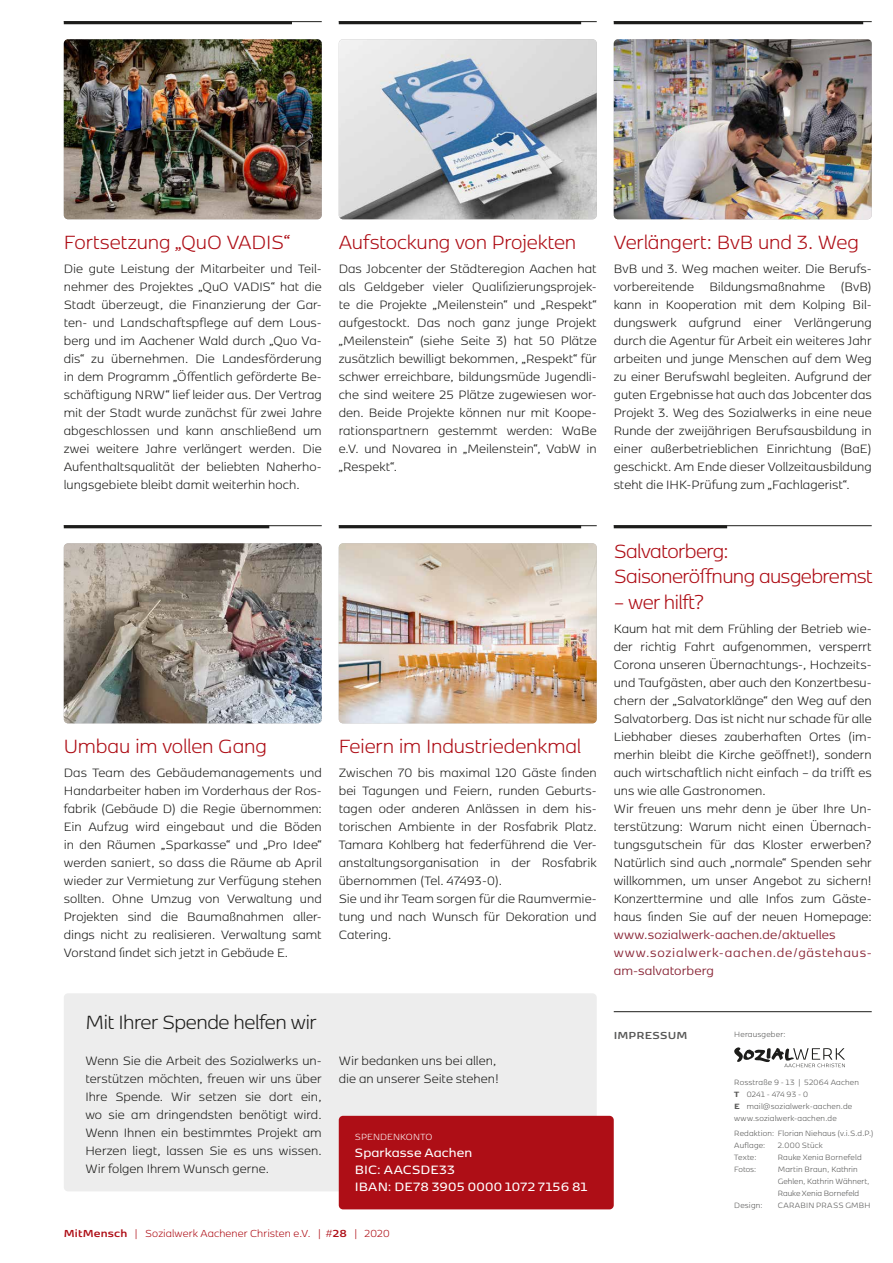
<style>
.page{position:relative;width:893px;height:1263px;background:#fff}
.page>*{position:absolute;margin:0;border:0;box-sizing:border-box;transform-origin:0 0}
.t1{font:300 22.5px "Kobenhavn Sans";letter-spacing:-.01em;color:#ae0e16}
.t2{font:300 22.5px/25.5px "Kobenhavn Sans";letter-spacing:-.03em;color:#ae0e16}
.t3{font:300 22.5px "Kobenhavn Sans";letter-spacing:-.025em;color:#1d1d1b}
.t4{font:300 14.25px/18px "Kobenhavn Sans";letter-spacing:.005em;color:#1d1d1b;text-align:justify}
.t5{font:14.25px/18px "Kobenhavn Sans";letter-spacing:.005em;color:#8b2939}
.t6{font:600 14.25px/17.1px "Kobenhavn Sans";letter-spacing:.01em;color:#fff}
.t7{font:300 12px "Kobenhavn Sans";letter-spacing:.01em;color:#ae0e16}
.t8{font:700 12px "Kobenhavn Sans";letter-spacing:.01em;color:#575756}
.t9{font:300 10.5px "Kobenhavn Sans";letter-spacing:.01em;color:#fff}
.t10{font:300 9px/12px "Kobenhavn Sans";letter-spacing:.015em;color:#575756}
.s1{font-weight:700}
.s2{font-weight:800}
</style>
<div class="page">
<div style="left:64px;top:993px;width:533px;height:198px;background:#ededed;border-radius:4px"></div>
<hr style="left:64px;top:525px;width:258px;height:1px;background:#1d1d1b">
<hr style="left:614px;top:525px;width:258px;height:1px;background:#1d1d1b">
<hr style="left:339px;top:525px;width:258px;height:1px;background:#1d1d1b">
<hr style="left:64px;top:525px;width:205px;height:3px;background:#1d1d1b">
<hr style="left:614px;top:525px;width:113px;height:3px;background:#1d1d1b">
<hr style="left:339px;top:525px;width:242px;height:3px;background:#1d1d1b">
<hr style="left:64px;top:21px;width:228px;height:3px;background:#1d1d1b">
<hr style="left:339px;top:21px;width:242px;height:3px;background:#1d1d1b">
<hr style="left:614px;top:21px;width:249px;height:3px;background:#1d1d1b">
<svg style="left:734px;top:1047px;width:111px;height:20px"></svg>
<hr style="left:64px;top:21px;width:258px;height:1px;background:#1d1d1b">
<hr style="left:339px;top:21px;width:258px;height:1px;background:#1d1d1b">
<img style="left:64px;top:39px;width:258px;height:180px">
<img style="left:614px;top:39px;width:258px;height:180px">
<img style="left:64px;top:543px;width:258px;height:180px">
<img style="left:339px;top:543px;width:258px;height:180px">
<img style="left:339px;top:39px;width:258px;height:180px">
<hr style="left:614px;top:21px;width:258px;height:1px;background:#1d1d1b">
<div style="left:339px;top:1116px;width:275px;height:93px;background:#ae0e16;border-radius:4px"></div>
<hr style="left:614px;top:1011px;width:258px;height:1px;background:#1d1d1b">
<h1 class="t1" style="left:339px;top:227px;width:239px">Aufstockung von Projekten</h1>
<h1 class="t1" style="left:64px;top:227px;width:228px">Fortsetzung „QuO VADIS“</h1>
<h1 class="t1" style="left:614px;top:227px;width:247px">Verlängert: BvB und 3. Weg</h1>
<p class="t4" style="left:64px;top:259px;width:259px">Die gute Leistung der Mitarbeiter und Teil&shy;nehmer des Projektes „QuO VADIS“ hat die Stadt überzeugt, die Finanzierung der Gar&shy;ten- und Landschaftspflege auf dem Lous&shy;berg und im Aachener Wald durch „Quo Va&shy;dis“ zu übernehmen. Die Landesförderung in dem Programm „Öffentlich geförderte Be&shy;schäftigung NRW“ lief leider aus. Der Vertrag mit der Stadt wurde zunächst für zwei Jahre abgeschlossen und kann anschließend um zwei weitere Jahre verlängert werden. Die Aufenthaltsqualität der beliebten Naherho&shy;lungsgebiete bleibt damit weiterhin hoch.</p>
<p class="t4" style="left:339px;top:259px;width:259px">Das Jobcenter der Städteregion Aachen hat als Geldgeber vieler Qualifizierungsprojek&shy;te die Projekte „Meilenstein“ und „Respekt“ aufgestockt. Das noch ganz junge Projekt „Meilenstein“ (siehe Seite 3) hat 50 Plätze zusätzlich bewilligt bekommen, „Respekt“ für schwer erreichbare, bildungsmüde Jugendli&shy;che sind weitere 25 Plätze zugewiesen wor&shy;den. Beide Projekte können nur mit Koope&shy;rationspartnern gestemmt werden: WaBe e.V. und Novarea in „Meilenstein“, VabW in „Respekt“.</p>
<p class="t4" style="left:614px;top:259px;width:259px">BvB und 3. Weg machen weiter. Die Berufs&shy;vorbereitende Bildungsmaßnahme (BvB) kann in Kooperation mit dem Kolping Bil&shy;dungswerk aufgrund einer Verlängerung durch die Agentur für Arbeit ein weiteres Jahr arbeiten und junge Menschen auf dem Weg zu einer Berufswahl begleiten. Aufgrund der guten Ergebnisse hat auch das Jobcenter das Projekt 3. Weg des Sozialwerks in eine neue Runde der zweijährigen Berufsausbildung in einer außerbetrieblichen Einrichtung (BaE) geschickt. Am Ende dieser Vollzeitausbildung steht die IHK-Prüfung zum „Fachlagerist“.</p>
<h1 class="t1" style="left:64px;top:731px;width:205px">Umbau im vollen Gang</h1>
<p class="t4" style="left:64px;top:763px;width:259px">Das Team des Gebäudemanagements und Handarbeiter haben im Vorderhaus der Ros&shy;fabrik (Gebäude D) die Regie übernommen:<br>Ein Aufzug wird eingebaut und die Böden in den Räumen „Sparkasse“ und „Pro Idee“ werden saniert, so dass die Räume ab April wieder zur Vermietung zur Verfügung stehen sollten. Ohne Umzug von Verwaltung und Projekten sind die Baumaßnahmen aller&shy;dings nicht zu realisieren. Verwaltung samt Vorstand findet sich jetzt in Gebäude E.</p>
<h1 class="t1" style="left:339px;top:731px;width:244px">Feiern im Industriedenkmal</h1>
<p class="t4" style="left:339px;top:763px;width:259px;text-align:left">Zwischen 70 bis maximal 120 Gäste finden bei Tagungen und Feiern, runden Geburts&shy;tagen oder anderen Anlässen in dem his&shy;torischen Ambiente in der Rosfabrik Platz.<br>Tamara Kohlberg hat federführend die Ver&shy;anstaltungsorganisation in der Rosfabrik übernommen (Tel. 47493-0).<br>Sie und ihr Team sorgen für die Raumvermie&shy;tung und nach Wunsch für Dekoration und Catering.</p>
<h1 class="t3" style="left:85px;top:1008px;width:233px">Mit Ihrer Spende helfen wir</h1>
<p class="t4" style="left:85px;top:1051px;width:238px">Wenn Sie die Arbeit des Sozialwerks un&shy;terstützen möchten, freuen wir uns über Ihre Spende. Wir setzen sie dort ein, wo sie am dringendsten benötigt wird.<br>Wenn Ihnen ein bestimmtes Projekt am Herzen liegt, lassen Sie es uns wissen.<br>Wir folgen Ihrem Wunsch gerne.</p>
<p class="t4" style="left:339px;top:1051px;width:162px">Wir bedanken uns bei allen, die an unserer Seite stehen!</p>
<p class="t9" style="left:355px;top:1130px;width:79px">SPENDENKONTO</p>
<p class="t6" style="left:355px;top:1143px;width:234px">Sparkasse Aachen<br>BIC: AACSDE33<br>IBAN: DE78 3905 0000 1072 7156 81</p>
<p class="t7" style="left:64px;top:1225px;width:328px"><span class="s1">MitMensch</span> | Sozialwerk Aachener Christen e.V. | #<span class="s1">28</span> | 2020</p>
<h1 class="t2" style="left:614px;top:537px;width:261px">Salvatorberg:<br>Saisoneröffnung ausgebremst</h1>
<h1 class="t2" style="left:614px;top:588px;width:92px">– wer hilft?</h1>
<p class="t4" style="left:614px;top:619px;width:259px;text-align:left">Kaum hat mit dem Frühling der Betrieb wie&shy;der richtig Fahrt aufgenommen, versperrt Corona unseren Übernachtungs-, Hochzeits&shy;und Taufgästen, aber auch den Konzertbesu&shy;chern der „Salvatorklänge“ den Weg auf den Salvatorberg. Das ist nicht nur schade für alle Liebhaber dieses zauberhaften Ortes (im&shy;merhin bleibt die Kirche geöffnet!), sondern auch wirtschaftlich nicht einfach – da trifft es uns wie alle Gastronomen.<br>Wir freuen uns mehr denn je über Ihre Un&shy;terstützung: Warum nicht einen Übernach&shy;tungsgutschein für das Kloster erwerben?<br>Natürlich sind auch „normale“ Spenden sehr willkommen, um unser Angebot zu sichern!<br>Konzerttermine und alle Infos zum Gäste&shy;haus finden Sie auf der neuen Homepage:</p>
<p class="t5" style="left:614px;top:925px;width:259px">www.sozialwerk-aachen.de/aktuelles www.sozialwerk-aachen.de/gästehaus&shy;am-salvatorberg</p>
<p class="t8" style="left:614px;top:1027px;width:75px">IMPRESSUM</p>
<p class="t10" style="left:734px;top:1028px;width:53px">Herausgeber:</p>
<p class="t10" style="left:734px;top:1076px;width:126px">Rosstraße 9 - 13 | 52064 Aachen<br><span class="s2">T</span> 0241 - 474 93 - 0<br><span class="s2">E</span> mail@sozialwerk-aachen.de www.sozialwerk-aachen.de</p>
<p class="t10" style="left:734px;top:1127px;width:141px">Redaktion: Florian Niehaus (v.i.S.d.P.)<br>Auflage:</p>
<p class="t10" style="left:778px;top:1139px;width:47px">2.000 Stück</p>
<p class="t10" style="left:734px;top:1151px;width:24px">Texte:</p>
<p class="t10" style="left:778px;top:1151px;width:86px">Rauke Xenia Bornefeld</p>
<p class="t10" style="left:734px;top:1163px;width:24px">Fotos:</p>
<p class="t10" style="left:778px;top:1163px;width:93px">Martin Braun, Kathrin<br>Gehlen, Kathrin Wähnert,<br>Rauke Xenia Bornefeld</p>
<p class="t10" style="left:734px;top:1199px;width:30px">Design:</p>
<p class="t10" style="left:778px;top:1199px;width:94px">CARABIN PRASS GMBH</p>
</div>
